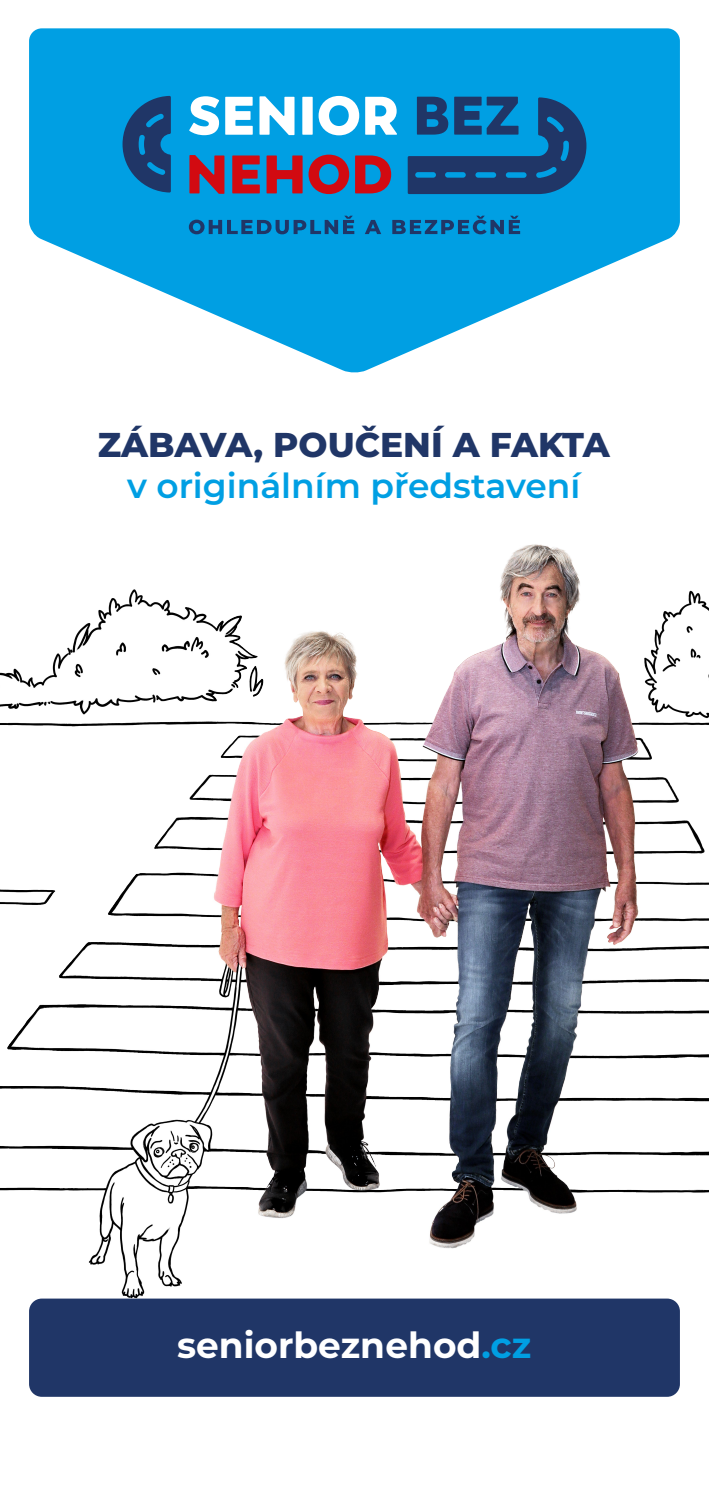
<style>
.page{position:relative;width:709px;height:1489px;background:#fff}
.page>*{position:absolute;margin:0;border:0;box-sizing:border-box;transform-origin:0 0}
.t1{font:700 35.9px "Montserrat";color:#fff}
.t2{font:600 34.4px "Montserrat";color:#009fe3}
.t3{font:800 34.4px "Montserrat";color:#203667}
.s1{color:#009fe3}
</style>
<div class="page">
<svg style="left:29px;top:28px;width:651px;height:345px;fill:#009fe3"></svg>
<svg style="left:122px;top:96px;width:49px;height:96px;background:#15578e"></svg>
<svg style="left:189px;top:96px;width:208px;height:39px"></svg>
<svg style="left:408px;top:97px;width:178px;height:97px;background:#126099"></svg>
<svg style="left:189px;top:155px;width:202px;height:39px;background:#7a4768"></svg>
<svg style="left:189px;top:216px;width:331px;height:18px;background:#0c76b2"></svg>
<img style="left:0;top:544px;width:709px;height:754px">
<div style="left:29px;top:1298px;width:651px;height:98px;background:#203667;border-radius:13px"></div>
<p class="t3" style="left:98px;top:419px;width:513px">ZÁBAVA, POUČENÍ A FAKTA</p>
<p class="t2" style="left:127px;top:461px;width:455px">v originálním představení</p>
<p class="t1" style="left:177px;top:1319px;width:355px">seniorbeznehod<span class="s1">.cz</span></p>
</div>
